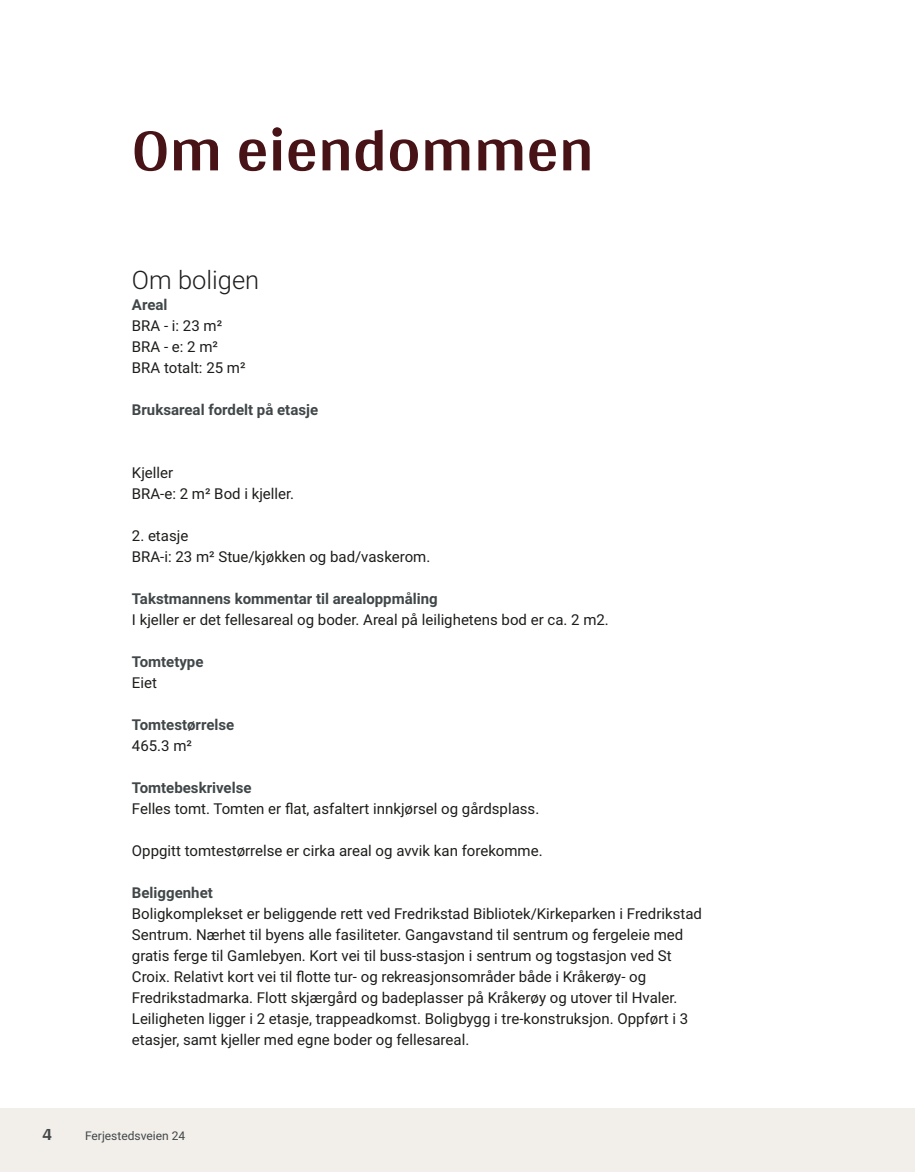
<style>
.page{position:relative;width:915px;height:1172px;background:#fff}
.page>*{position:absolute;margin:0;border:0;box-sizing:border-box;transform-origin:0 0}
.t1{font:700 63px "Arya";color:#481317}
.t2{font:300 25.5px "Roboto Vitec";color:#1d1d1b}
.t3{font:700 18px "Arya";color:#414749}
.t4{font:15px/21px "Roboto Vitec";color:#1d1d1b}
.t5{font:700 15px "Roboto Vitec";color:#414749}
.t6{font:12px "Roboto Vitec";color:#414749}
</style>
<div class="page">
<div style="left:0;top:1108px;width:914px;height:64px;background:#f2eeea"></div>
<h1 class="t1" style="left:132px;top:112px;width:463px">Om eiendommen</h1>
<h2 class="t2" style="left:132px;top:262px;width:129px">Om boligen</h2>
<p class="t5" style="left:132px;top:294px;width:37px">Areal</p>
<p class="t4" style="left:132px;top:314px;width:115px">BRA ‑ i: 23 m²<br>BRA ‑ e: 2 m²<br>BRA totalt: 25 m²</p>
<p class="t5" style="left:132px;top:399px;width:188px">Bruksareal fordelt på etasje</p>
<p class="t4" style="left:132px;top:461px;width:164px">Kjeller<br>BRA‑e: 2 m² Bod i kjeller.</p>
<p class="t4" style="left:132px;top:524px;width:300px">2. etasje<br>BRA‑i: 23 m² Stue/ kjøkken og bad/ vaskerom.</p>
<p class="t5" style="left:132px;top:588px;width:307px">Takstmannens kommentar til arealoppmåling</p>
<p class="t4" style="left:132px;top:608px;width:478px">I kjeller er det fellesareal og boder. Areal på leilighetens bod er ca. 2 m2.</p>
<p class="t5" style="left:132px;top:651px;width:73px">Tomtetype</p>
<p class="t4" style="left:132px;top:671px;width:27px">Eiet</p>
<p class="t5" style="left:132px;top:714px;width:104px">Tomtestørrelse</p>
<p class="t4" style="left:132px;top:734px;width:62px">465.3 m²</p>
<p class="t5" style="left:132px;top:777px;width:121px">Tomtebeskrivelse</p>
<p class="t4" style="left:132px;top:797px;width:409px">Felles tomt. Tomten er flat, asfaltert innkjørsel og gårdsplass.</p>
<p class="t4" style="left:132px;top:839px;width:412px">Oppgitt tomtestørrelse er cirka areal og avvik kan forekomme.</p>
<p class="t5" style="left:132px;top:882px;width:82px">Beliggenhet</p>
<p class="t4" style="left:132px;top:902px;width:571px">Boligkomplekset er beliggende rett ved Fredrikstad Bibliotek/ Kirkeparken i Fredrikstad Sentrum. Nærhet til byens alle fasiliteter. Gangavstand til sentrum og fergeleie med gratis ferge til Gamlebyen. Kort vei til buss‑stasjon i sentrum og togstasjon ved St Croix. Relativt kort vei til flotte tur‑ og rekreasjonsområder både i Kråkerøy‑ og Fredrikstadmarka. Flott skjærgård og badeplasser på Kråkerøy og utover til Hvaler.<br>Leiligheten ligger i 2 etasje, trappeadkomst. Boligbygg i tre‑konstruksjon. Oppført i 3 etasjer, samt kjeller med egne boder og fellesareal.</p>
<p class="t3" style="left:43px;top:1123px;width:11px">4</p>
<p class="t6" style="left:85px;top:1127px;width:102px">Ferjestedsveien 24</p>
</div>
